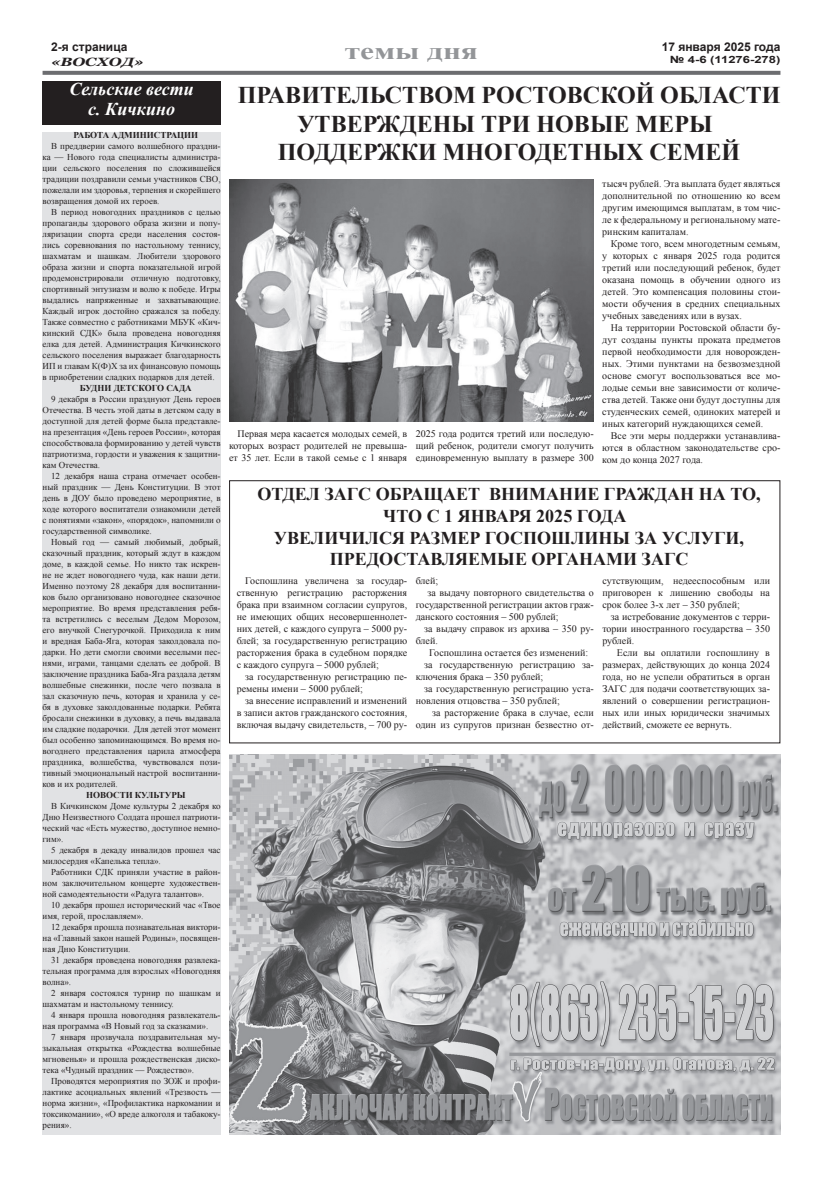
<style>
.page{position:relative;width:823px;height:1191px;background:#fff}
.page>*{position:absolute;margin:0;border:0;box-sizing:border-box;transform-origin:0 0}
.t1{font:700 24px/28.8px "Times New Roman";color:#231f20;text-align:center}
.t2{font:700 24px "Times New Roman";color:#939598;scale:1.3 1}
.t3{font:700 18px "Times New Roman";color:#231f20}
.t4{font:italic 700 18px/20px "Times New Roman";color:#fff;text-align:center}
.t5{font:700 12px "Arial";color:#231f20}
.t6{font:italic 700 12px "Georgia";color:#231f20;scale:1.3 1}
.t7{font:10px/12px "Times New Roman";color:#231f20;text-align:justify}
.t8{font:700 10px "Arial";color:#231f20;scale:1.3 1}
.t9{font:9px/11px "Times New Roman";color:#231f20;text-align:justify}
.t10{font:700 9px "Times New Roman";color:#231f20}
</style>
<div class="page">
<svg style="left:43px;top:71px;width:737px;height:4px;background:#727376"></svg>
<div style="left:43px;top:81px;width:177px;height:43px;background:#231f20"></div>
<div style="left:43px;top:132px;width:177px;height:1002px;background:#e1e2e4"></div>
<img style="left:229px;top:754px;width:551px;height:380px">
<img style="left:229px;top:180px;width:364px;height:241px">
<div style="left:229px;top:480px;width:551px;height:263px;border:1px solid #231f20"></div>
<h3 class="t5" style="left:51px;top:39px;width:78px">2-я страница</h3>
<h3 class="t6" style="left:51px;top:55px;width:73px">«ВОСХОД»</h3>
<h2 class="t4" style="left:69px;top:78px;width:126px">Сельские вести с. Кичкино</h2>
<p class="t10" style="left:73px;top:129px;width:126px">Работа администрации</p>
<p class="t9" style="left:43px;top:140px;width:179px;text-indent:9px">В преддверии самого волшебного праздни&shy;ка — Нового года специалисты администра&shy;ции сельского поселения по сложившейся традиции поздравили семьи участников СВО, пожелали им здоровья, терпения и скорейшего возвращения домой их героев.</p>
<p class="t9" style="left:43px;top:206px;width:179px;text-indent:9px">В период новогодних праздников с целью пропаганды здорового образа жизни и попу&shy;ляризации спорта среди населения состоя&shy;лись соревнования по настольному теннису, шахматам и шашкам. Любители здорового образа жизни и спорта показательной игрой продемонстрировали отличную подготовку, спортивный энтузиазм и волю к победе. Игры выдались напряженные и захватывающие.<br>Каждый игрок достойно сражался за победу.<br>Также совместно с работниками МБУК «Кич&shy;кинский СДК» была проведена новогодняя елка для детей. Администрация Кичкинского сельского поселения выражает благодарность ИП и главам К(Ф)Х за их финансовую помощь в приобретении сладких подарков для детей.</p>
<p class="t10" style="left:80px;top:382px;width:113px">Будни детского сада</p>
<p class="t9" style="left:43px;top:393px;width:179px;text-indent:9px">9 декабря в России празднуют День героев Отечества. В честь этой даты в детском саду в доступной для детей форме была представле&shy;на презентация «День героев России», которая способствовала формированию у детей чувств патриотизма, гордости и уважения к защитни&shy;кам Отечества.</p>
<p class="t9" style="left:43px;top:470px;width:179px;text-indent:9px">12 декабря наша страна отмечает особен&shy;ный праздник — День Конституции. В этот день в ДОУ было проведено мероприятие, в ходе которого воспитатели ознакомили детей с понятиями «закон», «порядок», напомнили о государственной символике.</p>
<p class="t9" style="left:43px;top:536px;width:179px;text-indent:9px">Новый год — самый любимый, добрый, сказочный праздник, который ждут в каждом доме, в каждой семье. Но никто так искрен&shy;не не ждет новогоднего чуда, как наши дети.<br>Именно поэтому 28 декабря для воспитанни&shy;ков было организовано новогоднее сказочное мероприятие. Во время представления ребя&shy;та встретились с веселым Дедом Морозом, его внучкой Снегурочкой. Приходила к ним и вредная Баба-Яга, которая заколдовала по&shy;дарки. Но дети смогли своими веселыми пес&shy;нями, играми, танцами сделать ее доброй. В заключение праздника Баба-Яга раздала детям волшебные снежинки, после чего позвала в зал сказочную печь, которая и хранила у се&shy;бя в духовке заколдованные подарки. Ребята бросали снежинки в духовку, а печь выдавала им сладкие подарочки. Для детей этот момент был особенно запоминающимся. Во время но&shy;вогоднего представления царила атмосфера праздника, волшебства, чувствовался пози&shy;тивный эмоциональный настрой воспитанни&shy;ков и их родителей.</p>
<p class="t10" style="left:86px;top:789px;width:101px">Новости культуры</p>
<p class="t9" style="left:43px;top:800px;width:179px;text-indent:9px">В Кичкинском Доме культуры 2 декабря ко Дню Неизвестного Солдата прошел патриоти&shy;ческий час «Есть мужество, доступное немно&shy;гим».</p>
<p class="t9" style="left:43px;top:844px;width:179px;text-indent:9px">5 декабря в декаду инвалидов прошел час милосердия «Капелька тепла».</p>
<p class="t9" style="left:43px;top:866px;width:179px;text-indent:9px">Работники СДК приняли участие в район&shy;ном заключительном концерте художествен&shy;ной самодеятельности «Радуга талантов».</p>
<p class="t9" style="left:43px;top:899px;width:179px;text-indent:9px">10 декабря прошел исторический час «Твое имя, герой, прославляем».</p>
<p class="t9" style="left:43px;top:921px;width:179px;text-indent:9px">12 декабря прошла познавательная виктори&shy;на «Главный закон нашей Родины», посвящен&shy;ная Дню Конституции.</p>
<p class="t9" style="left:43px;top:954px;width:179px;text-indent:9px">31 декабря проведена новогодняя развлека&shy;тельная программа для взрослых «Новогодняя волна».</p>
<p class="t9" style="left:43px;top:987px;width:179px;text-indent:9px">2 января состоялся турнир по шашкам и шахматам и настольному теннису.</p>
<p class="t9" style="left:43px;top:1009px;width:179px;text-indent:9px">4 января прошла новогодняя развлекатель&shy;ная программа «В Новый год за сказками».</p>
<p class="t9" style="left:43px;top:1031px;width:179px;text-indent:9px">7 января прозвучала поздравительная му&shy;зыкальная открытка «Рождества волшебные мгновенья» и прошла рождественская диско&shy;тека «Чудный праздник — Рождество».</p>
<p class="t9" style="left:43px;top:1075px;width:179px;text-indent:9px">Проводятся мероприятия по ЗОЖ и профи&shy;лактике асоциальных явлений «Трезвость — норма жизни», «Профилактика наркомании и токсикомании», «О вреде алкоголя и табакоку&shy;рения».</p>
<h1 class="t2" style="left:344px;top:34px;width:104px">темы дня</h1>
<h3 class="t5" style="left:661px;top:39px;width:120px">17 января 2025 года</h3>
<p class="t8" style="left:669px;top:53px;width:87px">№ 4-6 (11276-278)</p>
<h1 class="t1" style="left:237px;top:80px;width:544px">Правительством Ростовской области утверждены три новые меры поддержки многодетных семей</h1>
<p class="t7" style="left:229px;top:427px;width:179px;text-indent:8px">Первая мера касается молодых семей, в которых возраст родителей не превыша&shy;ет 35 лет. Если в такой семье с 1 января</p>
<p class="t7" style="left:415px;top:427px;width:179px">2025 года родится третий или последую&shy;щий ребенок, родители смогут получить единовременную выплату в размере 300</p>
<p class="t7" style="left:602px;top:177px;width:179px">тысяч рублей. Эта выплата будет являться дополнительной по отношению ко всем другим имеющимся выплатам, в том чис&shy;ле к федеральному и региональному мате&shy;ринским капиталам.</p>
<p class="t7" style="left:602px;top:237px;width:179px;text-indent:8px">Кроме того, всем многодетным семьям, у которых с января 2025 года родится третий или последующий ребенок, будет оказана помощь в обучении одного из детей. Это компенсация половины стои&shy;мости обучения в средних специальных учебных заведениях или в вузах.</p>
<p class="t7" style="left:602px;top:321px;width:179px;text-indent:8px">На территории Ростовской области бу&shy;дут созданы пункты проката предметов первой необходимости для новорожден&shy;ных. Этими пунктами на безвозмездной основе смогут воспользоваться все мо&shy;лодые семьи вне зависимости от количе&shy;ства детей. Также они будут доступны для студенческих семей, одиноких матерей и иных категорий нуждающихся семей.</p>
<p class="t7" style="left:602px;top:429px;width:179px;text-indent:8px">Все эти меры поддержки устанавлива&shy;ются в областном законодательстве сро&shy;ком до конца 2027 года.</p>
<h2 class="t3" style="left:257px;top:482px;width:90px">Отдел ЗАГС</h2>
<h2 class="t3" style="left:375px;top:482px;width:386px">обращает внимание граждан на то,</h2>
<h2 class="t3" style="left:383px;top:503px;width:244px">что с 1 января 2025 года</h2>
<h2 class="t3" style="left:274px;top:525px;width:471px">увеличился размер госпошлины за услуги,</h2>
<h2 class="t3" style="left:329px;top:547px;width:335px">предоставляемые органами ЗАГС</h2>
<p class="t7" style="left:236px;top:574px;width:172px;text-indent:8px">Госпошлина увеличена за государ&shy;ственную регистрацию расторжения брака при взаимном согласии супругов, не имеющих общих несовершеннолет&shy;них детей, с каждого супруга – 5000 ру&shy;блей; за государственную регистрацию расторжения брака в судебном порядке с каждого супруга – 5000 рублей;</p>
<p class="t7" style="left:236px;top:670px;width:172px;text-indent:8px">за государственную регистрацию пе&shy;ремены имени – 5000 рублей;</p>
<p class="t7" style="left:236px;top:694px;width:172px;text-indent:8px">за внесение исправлений и изменений в записи актов гражданского состояния, включая выдачу свидетельств, – 700 ру-</p>
<p class="t7" style="left:415px;top:574px;width:24px">блей;</p>
<p class="t7" style="left:427px;top:586px;width:167px">за выдачу повторного свидетельства о</p>
<p class="t7" style="left:415px;top:598px;width:179px">государственной регистрации актов граж-</p>
<p class="t7" style="left:415px;top:610px;width:144px">данского состояния – 500 рублей;</p>
<p class="t7" style="left:424px;top:622px;width:171px">за выдачу справок из архива – 350 ру-</p>
<p class="t7" style="left:415px;top:634px;width:24px">блей.</p>
<p class="t7" style="left:429px;top:646px;width:160px">Госпошлина остается без изменений:</p>
<p class="t7" style="left:424px;top:658px;width:171px">за государственную регистрацию за-</p>
<p class="t7" style="left:415px;top:670px;width:129px">ключения брака – 350 рублей;</p>
<p class="t7" style="left:424px;top:682px;width:171px">за государственную регистрацию уста-</p>
<p class="t7" style="left:415px;top:694px;width:145px">новления отцовства – 350 рублей;</p>
<p class="t7" style="left:432px;top:706px;width:163px">за расторжение брака в случае, если</p>
<p class="t7" style="left:415px;top:718px;width:179px">один из супругов признан безвестно от-</p>
<p class="t7" style="left:602px;top:574px;width:169px">сутствующим, недееспособным или приговорен к лишению свободы на срок более 3-х лет – 350 рублей;</p>
<p class="t7" style="left:602px;top:610px;width:169px;text-indent:8px">за истребование документов с терри&shy;тории иностранного государства – 350 рублей.</p>
<p class="t7" style="left:602px;top:646px;width:169px;text-indent:15px">Если вы оплатили госпошлину в размерах, действующих до конца 2024 года, но не успели обратиться в орган ЗАГС для подачи соответствующих за&shy;явлений о совершении регистрацион&shy;ных или иных юридически значимых действий, сможете ее вернуть.</p>
</div>
